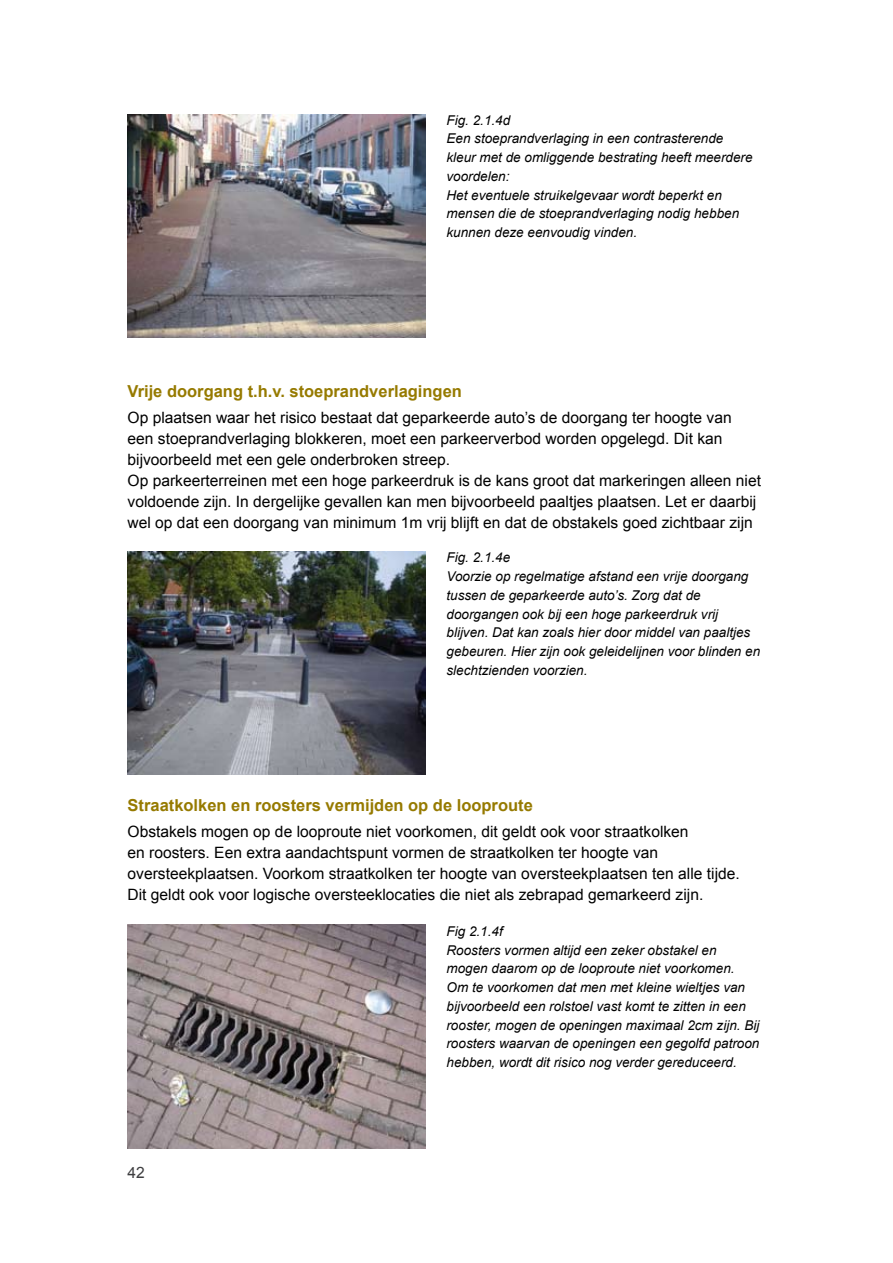
<style>
.page{position:relative;width:893px;height:1263px;background:#fff}
.page>*{position:absolute;margin:0;border:0;box-sizing:border-box;transform-origin:0 0}
.t1{font:700 16.5px "Arial";color:#967a00}
.t2{font:15.6px/21px "Arial";color:#000}
.t3{font:15.6px "Arial";color:#3e3e40}
.t4{font:italic 13.5px/18.8px "Arial";color:#000}
</style>
<div class="page">
<img style="left:128px;top:552px;width:297px;height:223px">
<img style="left:128px;top:115px;width:297px;height:223px">
<img style="left:128px;top:925px;width:297px;height:223px">
<p class="t4" style="left:446px;top:111px;width:308px">Fig. 2.1.4d<br>Een stoeprandverlaging in een contrasterende kleur met de omliggende bestrating heeft meerdere voordelen:<br>Het eventuele struikelgevaar wordt beperkt en mensen die de stoeprandverlaging nodig hebben kunnen deze eenvoudig vinden.</p>
<p class="t1" style="left:128px;top:380px;width:336px">Vrije doorgang t.h.v. stoeprandverlagingen</p>
<p class="t2" style="left:128px;top:407px;width:635px">Op plaatsen waar het risico bestaat dat geparkeerde auto’s de doorgang ter hoogte van een stoeprandverlaging blokkeren, moet een parkeerverbod worden opgelegd. Dit kan bijvoorbeeld met een gele onderbroken streep.<br>Op parkeerterreinen met een hoge parkeerdruk is de kans groot dat markeringen alleen niet voldoende zijn. In dergelijke gevallen kan men bijvoorbeeld paaltjes plaatsen. Let er daarbij wel op dat een doorgang van minimum 1m vrij blijft en dat de obstakels goed zichtbaar zijn</p>
<p class="t4" style="left:446px;top:548px;width:315px">Fig. 2.1.4e<br>Voorzie op regelmatige afstand een vrije doorgang tussen de geparkeerde auto’s. Zorg dat de doorgangen ook bij een hoge parkeerdruk vrij blijven. Dat kan zoals hier door middel van paaltjes gebeuren. Hier zijn ook geleidelijnen voor blinden en slechtzienden voorzien.</p>
<p class="t1" style="left:128px;top:794px;width:407px">Straatkolken en roosters vermijden op de looproute</p>
<p class="t2" style="left:128px;top:821px;width:614px">Obstakels mogen op de looproute niet voorkomen, dit geldt ook voor straatkolken<br>en roosters. Een extra aandachtspunt vormen de straatkolken ter hoogte van oversteekplaatsen. Voorkom straatkolken ter hoogte van oversteekplaatsen ten alle tijde.<br>Dit geldt ook voor logische oversteeklocaties die niet als zebrapad gemarkeerd zijn.</p>
<p class="t4" style="left:446px;top:922px;width:314px">Fig 2.1.4f<br>Roosters vormen altijd een zeker obstakel en mogen daarom op de looproute niet voorkomen.<br>Om te voorkomen dat men met kleine wieltjes van bijvoorbeeld een rolstoel vast komt te zitten in een rooster, mogen de openingen maximaal 2cm zijn. Bij roosters waarvan de openingen een gegolfd patroon hebben, wordt dit risico nog verder gereduceerd.</p>
<p class="t3" style="left:128px;top:1162px;width:19px">42</p>
</div>
